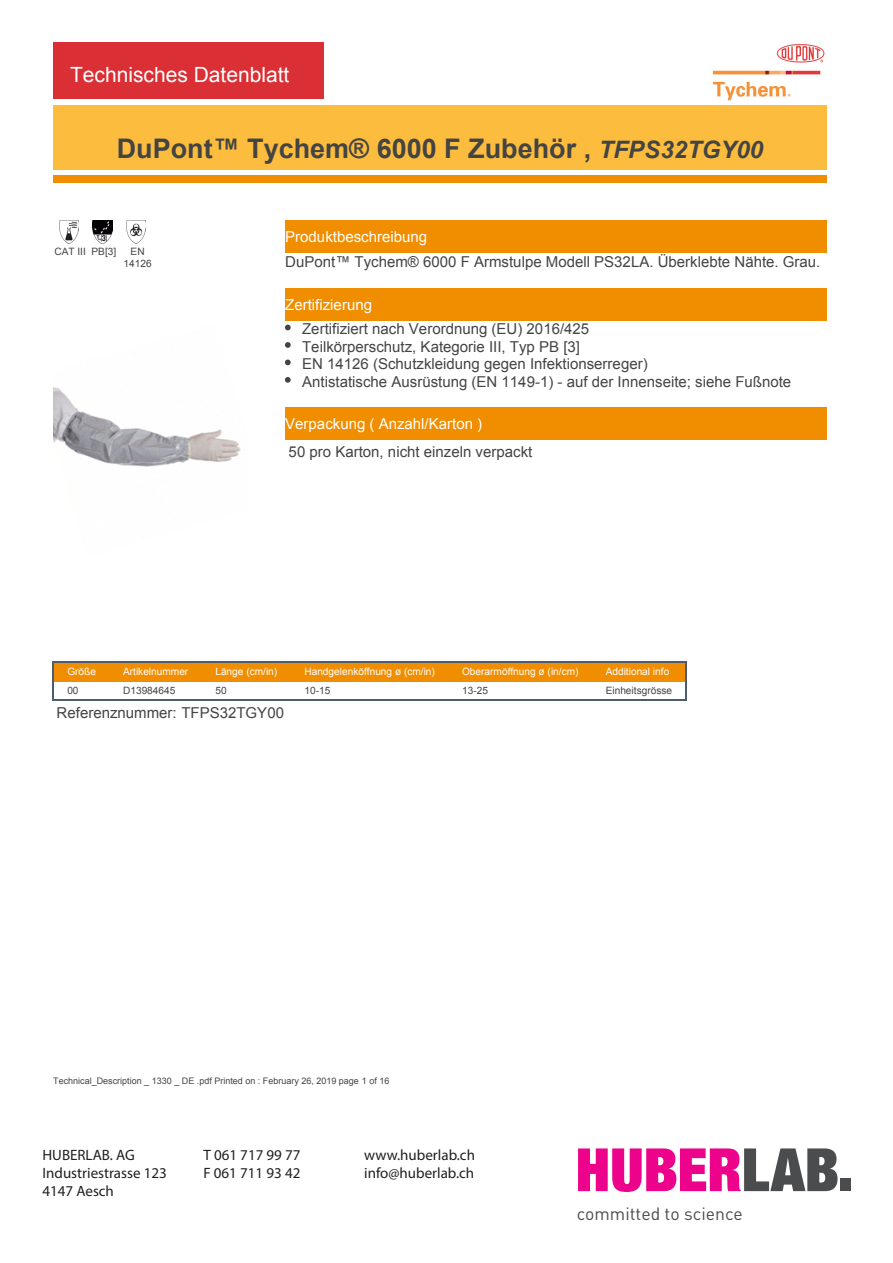
<style>
.page{position:relative;width:893px;height:1263px;background:#fff}
.page>*{position:absolute;margin:0;border:0;box-sizing:border-box;transform-origin:0 0}
.t1{font:700 27px "Arial";color:#444}
.t2{font:21px "Arial";color:#fff}
.t3{font:17.55px "DIN";color:#4b4c4d}
.t4{font:15px/24.9px "Arial";color:#444}
.t5{font:15px "Myriad Pro";color:#231f20}
.t6{font:10.2px "Arial";color:#fff}
.t7{font:10.2px/11.7px "Arial";color:#444;text-align:center}
.t8{font:9px "Arial";color:#444}
.s1{font-style:italic;font-size:24px}
.s2{color:#fff}
</style>
<div class="page">
<svg style="left:578px;top:1148px;width:259px;height:44px"></svg>
<div style="left:840px;top:1178px;width:10px;height:13px;background:#4b4c4d"></div>
<div style="left:53px;top:105px;width:774px;height:65px;background:#fcbd3e"></div>
<div style="left:53px;top:175px;width:774px;height:8px;background:#f18e00"></div>
<div style="left:285px;top:221px;width:542px;height:32px;background:#f18e00"></div>
<div style="left:285px;top:288px;width:542px;height:32px;background:#f18e00"></div>
<div style="left:285px;top:408px;width:542px;height:32px;background:#f18e00"></div>
<svg style="left:285px;top:325px;width:6px;height:5px"></svg>
<svg style="left:285px;top:342px;width:6px;height:6px"></svg>
<svg style="left:285px;top:359px;width:6px;height:6px"></svg>
<svg style="left:285px;top:377px;width:6px;height:6px"></svg>
<img style="left:53px;top:387px;width:188px;height:80px">
<img style="left:127px;top:221px;width:19px;height:22px">
<img style="left:93px;top:221px;width:19px;height:22px">
<img style="left:59px;top:221px;width:19px;height:22px">
<img style="left:712px;top:44px;width:113px;height:57px">
<div style="left:53px;top:43px;width:271px;height:56px;background:#da2f35"></div>
<div style="left:53px;top:662px;width:57px;height:19px;background:#f18e00"></div>
<div style="left:110px;top:662px;width:92px;height:19px;background:#f18e00"></div>
<div style="left:202px;top:662px;width:89px;height:19px;background:#f18e00"></div>
<div style="left:291px;top:662px;width:158px;height:19px;background:#f18e00"></div>
<div style="left:449px;top:662px;width:143px;height:19px;background:#f18e00"></div>
<div style="left:592px;top:662px;width:94px;height:19px;background:#f18e00"></div>
<hr style="left:53px;top:661px;width:57px;height:2px;background:#4d5c6f">
<hr style="left:110px;top:661px;width:92px;height:2px;background:#4d5c6f">
<hr style="left:202px;top:661px;width:89px;height:2px;background:#4d5c6f">
<hr style="left:291px;top:661px;width:158px;height:2px;background:#4d5c6f">
<hr style="left:449px;top:661px;width:143px;height:2px;background:#4d5c6f">
<hr style="left:592px;top:661px;width:95px;height:2px;background:#4d5c6f">
<hr style="left:53px;top:700px;width:57px;height:1px;background:#4d5c6f">
<svg style="left:53px;top:663px;width:1px;height:37px"></svg>
<hr style="left:110px;top:700px;width:92px;height:1px;background:#4d5c6f">
<hr style="left:202px;top:700px;width:89px;height:1px;background:#4d5c6f">
<hr style="left:291px;top:700px;width:158px;height:1px;background:#4d5c6f">
<hr style="left:449px;top:700px;width:143px;height:1px;background:#4d5c6f">
<svg style="left:686px;top:663px;width:1px;height:37px"></svg>
<hr style="left:592px;top:700px;width:95px;height:1px;background:#4d5c6f">
<p class="t2" style="left:70px;top:61px;width:221px">Technisches Datenblatt</p>
<p class="t1" style="left:117px;top:130px;width:648px">DuPont™ Tychem® 6000 F Zubehör , <span class="s1">TFPS32TGY00</span></p>
<p class="t7" style="left:54px;top:246px;width:63px">CAT III PB[3]</p>
<p class="t7" style="left:124px;top:246px;width:30px">EN<br>14126</p>
<p class="t4" style="left:285px;top:225px;width:537px"><span class="s2">Produktbeschreibung<br></span>DuPont™ Tychem® 6000 F Armstulpe Modell PS32LA. Überklebte Nähte. Grau.</p>
<p class="t4" style="left:302px;top:292px;width:289px;text-indent:-17px"><span class="s2">Zertifizierung<br></span>Zertifiziert nach Verordnung (EU) 2016/425</p>
<p class="t4" style="left:302px;top:338px;width:491px;line-height:17.4px">Teilkörperschutz, Kategorie III, Typ PB [3]<br>EN 14126 (Schutzkleidung gegen Infektionserreger)<br>Antistatische Ausrüstung (EN 1149-1) - auf der Innenseite; siehe Fußnote</p>
<p class="t4" style="left:285px;top:410px;width:249px;line-height:28.3px"><span class="s2">Verpackung ( Anzahl/Karton )<br></span>50 pro Karton, nicht einzeln verpackt</p>
<p class="t6" style="left:67px;top:665px;width:30px">Größe</p>
<p class="t6" style="left:123px;top:665px;width:67px">Artikelnummer</p>
<p class="t6" style="left:215px;top:665px;width:63px">Länge (cm/in)</p>
<p class="t6" style="left:304px;top:665px;width:132px">Handgelenköffnung ø (cm/in)</p>
<p class="t6" style="left:462px;top:665px;width:118px">Oberarmöffnung ø (in/cm)</p>
<p class="t6" style="left:606px;top:665px;width:65px">Additional info</p>
<p class="t7" style="left:67px;top:685px;width:13px">00</p>
<p class="t7" style="left:123px;top:685px;width:54px">D13984645</p>
<p class="t7" style="left:215px;top:685px;width:13px">50</p>
<p class="t7" style="left:304px;top:685px;width:27px">10-15</p>
<p class="t7" style="left:462px;top:685px;width:27px">13-25</p>
<p class="t7" style="left:606px;top:685px;width:68px">Einheitsgrösse</p>
<p class="t4" style="left:57px;top:700px;width:229px">Referenznummer: TFPS32TGY00</p>
<p class="t8" style="left:53px;top:1074px;width:338px">Technical_Description _ 1330 _ DE .pdf Printed on : February 26, 2019 page 1 of 16</p>
<p class="t5" style="left:43px;top:1145px;width:94px">HUBERLAB. AG</p>
<p class="t5" style="left:43px;top:1163px;width:126px">Industriestrasse 123</p>
<p class="t5" style="left:43px;top:1181px;width:73px">4147 Aesch</p>
<p class="t5" style="left:203px;top:1145px;width:99px">T 061 717 99 77</p>
<p class="t5" style="left:203px;top:1163px;width:98px">F 061 711 93 42</p>
<p class="t5" style="left:364px;top:1145px;width:112px">www.huberlab.ch</p>
<p class="t5" style="left:364px;top:1163px;width:112px">info@huberlab.ch</p>
<p class="t3" style="left:577px;top:1203px;width:167px">committed to science</p>
</div>
